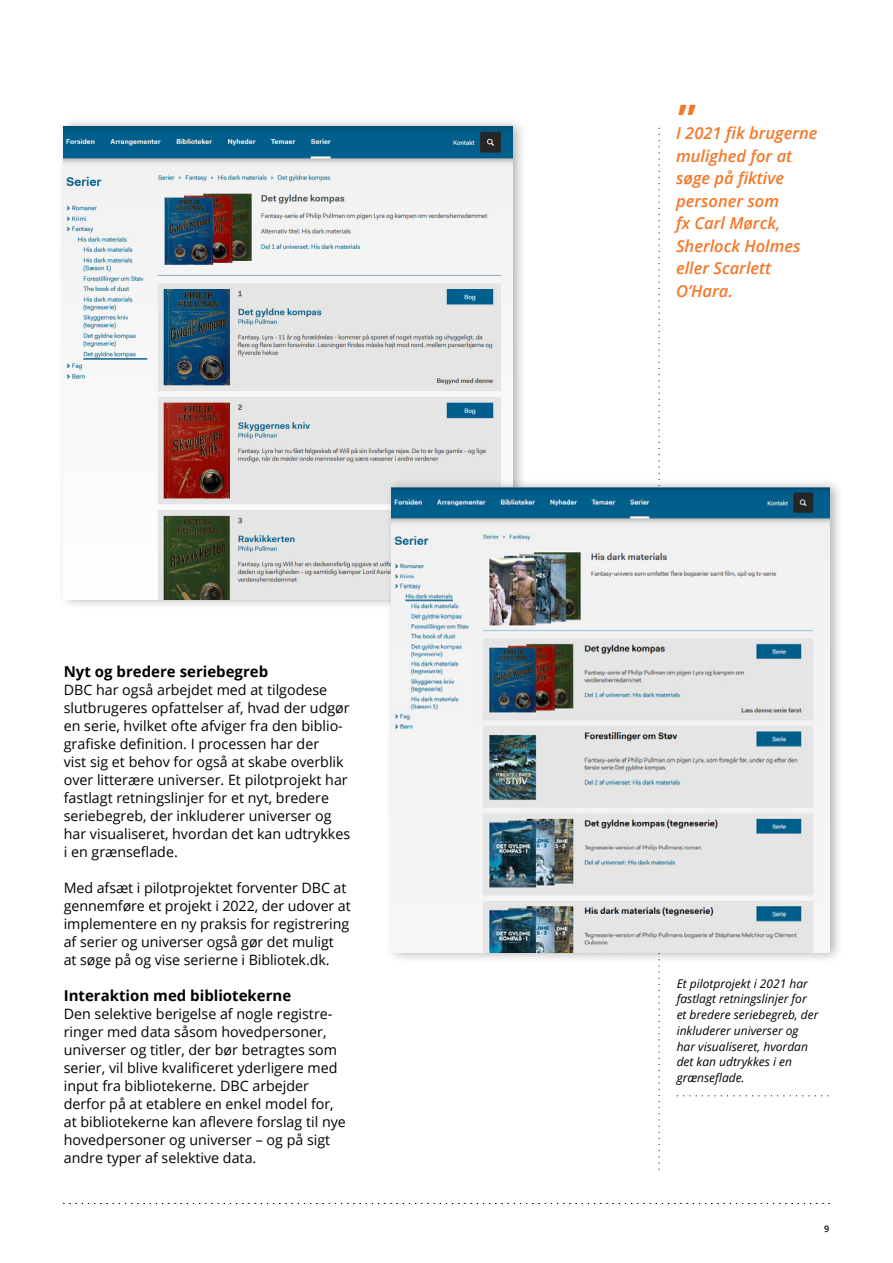
<style>
.page{position:relative;width:893px;height:1263px;background:#fff}
.page>*{position:absolute;margin:0;border:0;box-sizing:border-box;transform-origin:0 0}
.t1{font:700 40.5px "Open Sans";color:#f57828}
.t2{font:italic 600 16.5px/22.5px "Open Sans";color:#f57828}
.t3{font:700 15px "Open Sans";color:#000}
.t4{font:14.25px/18px "Open Sans";color:#000}
.t5{font:italic 12px/15.8px "Open Sans";color:#000}
.t6{font:600 9px "Open Sans";color:#000}
</style>
<div class="page">
<div style="left:57px;top:117px;width:470px;height:493px;background:#000;opacity:.3"></div>
<img style="left:63px;top:127px;width:449px;height:473px">
<svg style="left:658px;top:128px;width:2px;height:1041px"></svg>
<svg style="left:64px;top:1203px;width:765px;height:1px"></svg>
<div style="left:386px;top:477px;width:458px;height:486px;background:#000;opacity:.3"></div>
<img style="left:392px;top:488px;width:438px;height:465px">
<svg style="left:677px;top:1095px;width:151px;height:1px"></svg>
<p class="t3" style="left:64px;top:665px;width:206px">Nyt og bredere seriebegreb</p>
<p class="t4" style="left:64px;top:682px;width:288px">DBC har også arbejdet med at tilgodese slutbrugeres opfattelser af, hvad der udgør en serie, hvilket ofte afviger fra den biblio&shy;grafiske definition. I processen har der<br>vist sig et behov for også at skabe overblik over litterære universer. Et pilotprojekt har fastlagt retningslinjer for et nyt, bredere seriebegreb, der inkluderer universer og har visualiseret, hvordan det kan udtrykkes i en grænseflade.</p>
<p class="t4" style="left:64px;top:880px;width:289px">Med afsæt i pilotprojektet forventer DBC at gennemføre et projekt i 2022, der udover at implementere en ny praksis for registrering af serier og universer også gør det muligt<br>at søge på og vise serierne i Bibliotek.dk.</p>
<p class="t3" style="left:64px;top:989px;width:229px">Interaktion med bibliotekerne</p>
<p class="t4" style="left:64px;top:1006px;width:284px">Den selektive berigelse af nogle registre&shy;ringer med data såsom hovedpersoner, universer og titler, der bør betragtes som serier, vil blive kvalificeret yderligere med input fra bibliotekerne. DBC arbejder derfor på at etablere en enkel model for, at bibliotekerne kan aflevere forslag til nye hovedpersoner og universer – og på sigt andre typer af selektive data.</p>
<h1 class="t1" style="left:678px;top:100px;width:20px">”</h1>
<p class="t2" style="left:676px;top:122px;width:143px">I 2021 fik brugerne mulighed for at søge på fiktive personer som<br>fx Carl Mørck,<br>Sherlock Holmes eller Scarlett<br>O’Hara.</p>
<p class="t5" style="left:677px;top:976px;width:143px">Et pilotprojekt i 2021 har fastlagt retningslinjer for et bredere seriebegreb, der inkluderer universer og har visualiseret, hvordan det kan udtrykkes i en grænseflade.</p>
<p class="t6" style="left:824px;top:1224px;width:7px">9</p>
</div>
